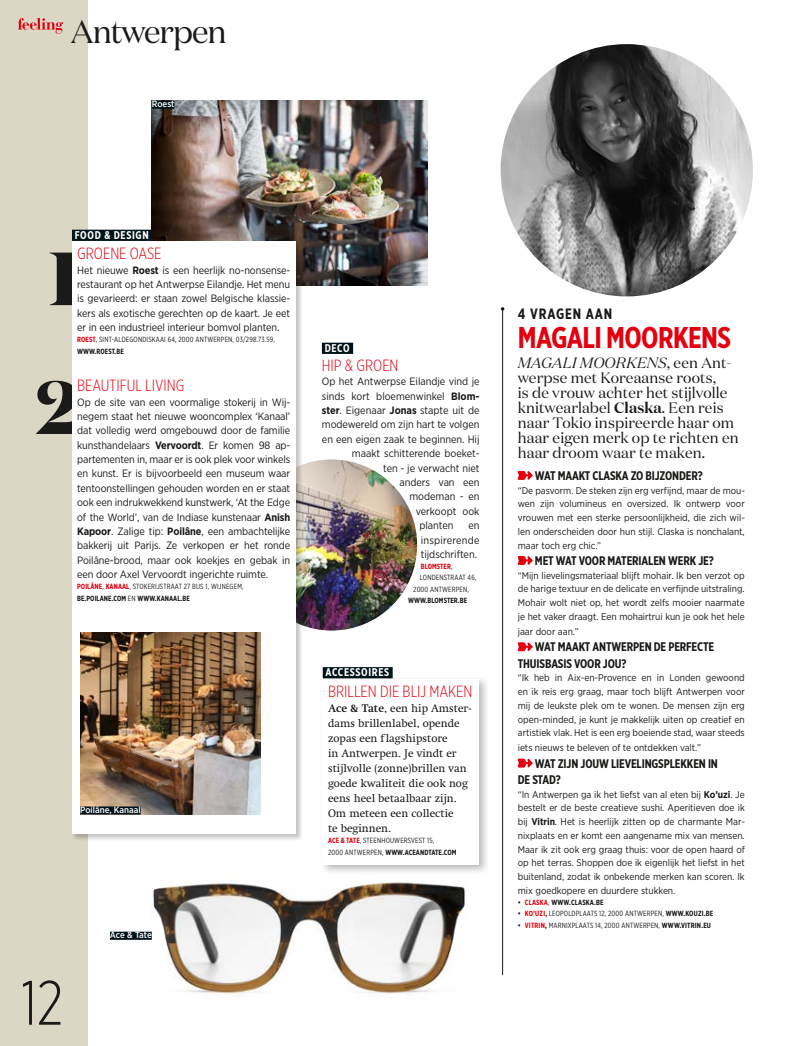
<style>
.page{position:relative;width:798px;height:1046px;background:#fff}
.page>*{position:absolute;margin:0;border:0;box-sizing:border-box;transform-origin:0 0}
.t1{font:800 75px/128.8px "Domaine Display";color:#1a1a18}
.t2{font:300 62.5px "Gotham X Narrow";color:#1a1a18}
.t3{font:32.5px "Domaine Display";letter-spacing:-.03em;color:#1a1a18}
.t4{font:700 30px "Gotham X Narrow";letter-spacing:-.02em;color:#e3000f}
.t5{font:300 16.25px "Gotham X Narrow";color:#e3000f}
.t6{font:15px/15px "Domaine Display";letter-spacing:.01em;color:#1a1a18}
.t7{font:700 15px "Gotham X Narrow";letter-spacing:.06em;color:#1a1a18}
.t8{font:700 12.5px/16.2px "Gotham X Narrow";letter-spacing:-.01em;color:#1a1a18}
.t9{font:11.25px/15px "Swift LT Pro";color:#1a1a18}
.t10{font:700 11.25px "Gotham X Narrow";letter-spacing:.06em;color:#fff}
.t11{font:10.62px/14.4px "Gotham Narrow";letter-spacing:-.005em;color:#1a1a18;text-align:justify}
.t12{font:9.75px/13.8px "Gotham Narrow";letter-spacing:-.005em;color:#1a1a18;text-align:justify}
.t13{font:500 9px "Gotham Narrow";color:#fff}
.t14{font:7.5px/11.2px "Gotham X Narrow";letter-spacing:.025em;color:#1a1a18}
.t15{font:700 7.5px "Gotham X Narrow";letter-spacing:.01em;color:#1a1a18}
.t16{font:700 7.5px "Gotham X Narrow";letter-spacing:.01em;color:#e3000f}
.s1{font-weight:700}
.s2{font-weight:700;color:#e3000f}
.s3{font-weight:400;color:#1a1a18}
.s4{font-style:italic}
.s5{font-weight:600}
.s6{color:#e3000f}
.s7{font-weight:400}
</style>
<div class="page">
<img style="left:245px;top:459px;width:172px;height:172px;border-radius:86px">
<img style="left:137px;top:882px;width:329px;height:112px">
<img style="left:152px;top:100px;width:276px;height:185px">
<img style="left:500px;top:44px;width:252px;height:252px;border-radius:126px">
<svg style="left:517px;top:471px;width:15px;height:9px"></svg>
<svg style="left:517px;top:556px;width:15px;height:9px"></svg>
<svg style="left:517px;top:642px;width:15px;height:9px"></svg>
<svg style="left:517px;top:758px;width:15px;height:9px"></svg>
<div style="left:0;top:0;width:88px;height:1045px;background:#dad7c4"></div>
<svg style="left:18px;top:18px;width:45px;height:16px"></svg>
<hr style="left:502px;top:309px;width:1px;height:665px;background:#1a1a18">
<div style="left:71px;top:240px;width:232px;height:600px;background:#1a1a18;opacity:.25"></div>
<div style="left:72px;top:241px;width:223px;height:592px;background:#fff"></div>
<div style="left:72px;top:230px;width:80px;height:11px;background:#00131a"></div>
<div style="left:152px;top:101px;width:22px;height:8px;background:#00131a"></div>
<img style="left:80px;top:633px;width:180px;height:181px">
<div style="left:80px;top:806px;width:61px;height:8px;background:#00131a"></div>
<div style="left:110px;top:931px;width:42px;height:8px;background:#00131a"></div>
<div style="left:322px;top:342px;width:31px;height:12px;background:#00131a"></div>
<div style="left:319px;top:675px;width:170px;height:199px;background:#1a1a18;opacity:.3"></div>
<div style="left:322px;top:678px;width:157px;height:186px;background:#fff"></div>
<div style="left:322px;top:667px;width:70px;height:11px;background:#00131a"></div>
<h3 class="t3" style="left:71px;top:12px;width:157px">Antwerpen</h3>
<p class="t13" style="left:152px;top:99px;width:24px">Roest</p>
<p class="t10" style="left:75px;top:228px;width:75px">FOOD &amp; DESIGN</p>
<h1 class="t1" style="left:36px;top:213px;width:46px">1<br>2</h1>
<h3 class="t5" style="left:77px;top:244px;width:86px">GROENE OASE</h3>
<p class="t11" style="left:77px;top:262px;width:215px">Het nieuwe <span class="s1">Roest</span> is een heerlijk no-nonsense&shy;restaurant op het Antwerpse Eilandje. Het menu is gevarieerd: er staan zowel Belgische klassie&shy;kers als exotische gerechten op de kaart. Je eet er in een industrieel interieur bomvol planten.</p>
<p class="t14" style="left:77px;top:334px;width:199px"><span class="s2">ROEST</span>, SINT-ALDEGONDISKAAI 64, 2000 ANTWERPEN, 03/298.73.59,<br><span class="s1">WWW.ROEST.BE</span></p>
<h3 class="t5" style="left:77px;top:376px;width:109px">BEAUTIFUL LIVING</h3>
<p class="t11" style="left:77px;top:394px;width:215px">Op de site van een voormalige stokerij in Wij&shy;negem staat het nieuwe wooncomplex ‘Kanaal’ dat volledig werd omgebouwd door de familie kunsthandelaars <span class="s1">Vervoordt</span>. Er komen 98 ap&shy;partementen in, maar er is ook plek voor winkels en kunst. Er is bijvoorbeeld een museum waar tentoonstellingen gehouden worden en er staat ook een indrukwekkend kunstwerk, ‘At the Edge of the World’, van de Indiase kunstenaar <span class="s1">Anish Kapoor</span>. Zalige tip: <span class="s1">Poilâne</span>, een ambachtelijke bakkerij uit Parijs. Ze verkopen er het ronde Poilâne-brood, maar ook koekjes en gebak in een door Axel Vervoordt ingerichte ruimte.</p>
<p class="t14" style="left:77px;top:581px;width:168px"><span class="s2">POILÂNE</span>, <span class="s2">KANAAL</span>, STOKERIJSTRAAT 27 BUS 1, WIJNEGEM,<br><span class="s1">BE.POILANE.COM</span> EN <span class="s1">WWW.KANAAL.BE</span></p>
<p class="t13" style="left:80px;top:804px;width:62px">Poilâne, Kanaal</p>
<h2 class="t2" style="left:21px;top:965px;width:43px">12</h2>
<p class="t13" style="left:110px;top:929px;width:43px">Ace &amp; Tate</p>
<p class="t10" style="left:324px;top:341px;width:27px">DECO</p>
<h3 class="t5" style="left:322px;top:355px;width:78px">HIP &amp; GROEN</h3>
<p class="t11" style="left:322px;top:374px;width:159px">Op het Antwerpse Eilandje vind je</p>
<p class="t11" style="left:322px;top:388px;width:159px">sinds kort bloemenwinkel <span class="s1">Blom-</span></p>
<p class="t11" style="left:322px;top:403px;width:159px"><span class="s1">ster</span>. Eigenaar <span class="s1">Jonas</span> stapte uit de</p>
<p class="t11" style="left:322px;top:417px;width:159px">modewereld om zijn hart te volgen</p>
<p class="t11" style="left:322px;top:432px;width:159px">en een eigen zaak te beginnen. Hij</p>
<p class="t11" style="left:352px;top:446px;width:129px">maakt schitterende boeket-</p>
<p class="t11" style="left:383px;top:460px;width:98px">ten - je verwacht niet</p>
<p class="t11" style="left:399px;top:475px;width:82px">anders van een</p>
<p class="t11" style="left:409px;top:489px;width:72px">modeman - en</p>
<p class="t11" style="left:415px;top:503px;width:65px">verkoopt ook</p>
<p class="t11" style="left:419px;top:518px;width:36px">planten</p>
<p class="t11" style="left:420px;top:518px;width:60px;text-indent:48px">en inspirerende tijdschriften.</p>
<p class="t16" style="left:420px;top:562px;width:33px">BLOMSTER<span class="s3">,</span></p>
<p class="t14" style="left:420px;top:572px;width:58px">LONDENSTRAAT 46,</p>
<p class="t14" style="left:413px;top:583px;width:57px">2000 ANTWERPEN,</p>
<p class="t15" style="left:408px;top:595px;width:60px">WWW.BLOMSTER.BE</p>
<p class="t10" style="left:325px;top:665px;width:65px">ACCESSOIRES</p>
<h3 class="t5" style="left:328px;top:681px;width:146px">BRILLEN DIE BLIJ MAKEN</h3>
<p class="t9" style="left:328px;top:700px;width:145px"><span class="s1">Ace &amp; Tate</span>, een hip Amster&shy;dams brillenlabel, opende zopas een flagshipstore<br>in Antwerpen. Je vindt er stijlvolle (zonne)brillen van goede kwaliteit die ook nog eens heel betaalbaar zijn.<br>Om meteen een collectie<br>te beginnen.</p>
<p class="t14" style="left:328px;top:835px;width:130px"><span class="s2">ACE &amp; TATE</span>, STEENHOUWERSVEST 15,<br>2000 ANTWERPEN, <span class="s1">WWW.ACEANDTATE.COM</span></p>
<h3 class="t7" style="left:517px;top:304px;width:96px">4 VRAGEN AAN</h3>
<h3 class="t4" style="left:517px;top:319px;width:214px">MAGALI MOORKENS</h3>
<h3 class="t6" style="left:517px;top:355px;width:222px"><span class="s4">MAGALI MOORKENS</span>, een Ant&shy;werpse met Koreaanse roots,<br>is de vrouw achter het stijlvolle knitwearlabel <span class="s5">Claska</span>. Een reis naar Tokio inspireerde haar om haar eigen merk op te richten en haar droom waar te maken.</h3>
<p class="t8" style="left:534px;top:467px;width:169px">WAT MAAKT CLASKA ZO BIJZONDER?</p>
<p class="t12" style="left:517px;top:483px;width:229px">“De pasvorm. De steken zijn erg verfijnd, maar de mou&shy;wen zijn volumineus en oversized. Ik ontwerp voor vrouwen met een sterke persoonlijkheid, die zich wil&shy;len onderscheiden door hun stijl. Claska is nonchalant, maar toch erg chic.”</p>
<p class="t8" style="left:534px;top:552px;width:180px">MET WAT VOOR MATERIALEN WERK JE?</p>
<p class="t12" style="left:517px;top:568px;width:228px">“Mijn lievelingsmateriaal blijft mohair. Ik ben verzot op de harige textuur en de delicate en verfijnde uitstraling.<br>Mohair wolt niet op, het wordt zelfs mooier naarmate je het vaker draagt. Een mohairtrui kun je ook het hele</p>
<p class="t12" style="left:517px;top:624px;width:62px">jaar door aan.”</p>
<p class="t8" style="left:517px;top:638px;width:198px;text-indent:17px">WAT MAAKT ANTWERPEN DE PERFECTE<br>THUISBASIS VOOR JOU?</p>
<p class="t12" style="left:517px;top:670px;width:228px">“Ik heb in Aix-en-Provence en in Londen gewoond en ik reis erg graag, maar toch blijft Antwerpen voor mij de leukste plek om te wonen. De mensen zijn erg open-minded, je kunt je makkelijk uiten op creatief en artistiek vlak. Het is een erg boeiende stad, waar steeds</p>
<p class="t12" style="left:517px;top:740px;width:184px">iets nieuws te beleven of te ontdekken valt.”</p>
<p class="t8" style="left:517px;top:754px;width:202px;text-indent:17px">WAT ZIJN JOUW LIEVELINGSPLEKKEN IN<br>DE STAD?</p>
<p class="t12" style="left:517px;top:787px;width:229px">“In Antwerpen ga ik het liefst van al eten bij <span class="s1">Ko’uzi</span>. Je bestelt er de beste creatieve sushi. Aperitieven doe ik bij <span class="s1">Vitrin</span>. Het is heerlijk zitten op de charmante Mar&shy;nixplaats en er komt een aangename mix van mensen.<br>Maar ik zit ook erg graag thuis: voor de open haard of op het terras. Shoppen doe ik eigenlijk het liefst in het buitenland, zodat ik onbekende merken kan scoren. Ik mix goedkopere en duurdere stukken.</p>
<p class="t15" style="left:517px;top:897px;width:87px">• <span class="s6">CLASKA</span><span class="s7">,</span> WWW.CLASKA.BE</p>
<p class="t14" style="left:517px;top:907px;width:197px"><span class="s1">•</span> <span class="s2">KO’UZI</span><span class="s1">,</span> LEOPOLDPLAATS 12, 2000 ANTWERPEN, <span class="s1">WWW.KOUZI.BE</span></p>
<p class="t14" style="left:517px;top:919px;width:195px"><span class="s1">•</span> <span class="s2">VITRIN</span><span class="s1">,</span> MARNIXPLAATS 14, 2000 ANTWERPEN, <span class="s1">WWW.VITRIN.EU</span></p>
</div>
